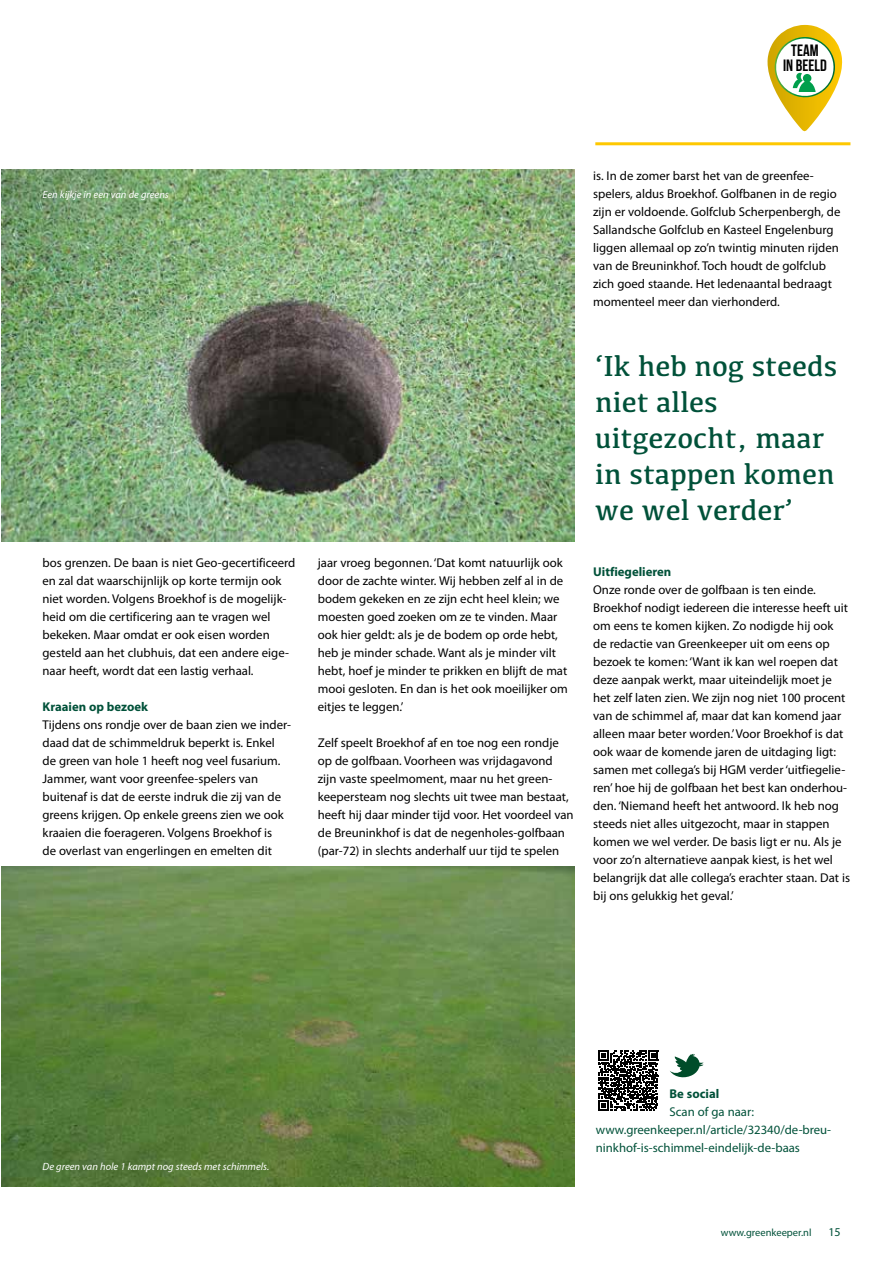
<style>
.page{position:relative;width:893px;height:1263px;background:#fff}
.page>*{position:absolute;margin:0;border:0;box-sizing:border-box;transform-origin:0 0}
.t1{font:30px/36px "Kefa";color:#005139}
.t2{font:16.35px/14.7px "Bebas Neue";color:#000;text-align:center}
.t3{font:12.75px/18px "Myriad Pro";color:#000}
.t4{font:12.75px/18px "Myriad Pro";color:#005139}
.t5{font:700 12.75px "Myriad Pro";color:#005139}
.t6{font:12px "Myriad Pro";color:#005139}
.t7{font:italic 10.5px "Myriad Pro";color:#fff}
.t8{font:10.5px "Myriad Pro";color:#005139}
</style>
<div class="page">
<hr style="left:595px;top:142px;width:255px;height:3px;background:#fec800">
<img style="left:2px;top:867px;width:572px;height:319px">
<svg style="left:767px;top:25px;width:75px;height:106px"></svg>
<img style="left:1px;top:169px;width:573px;height:372px">
<svg style="left:598px;top:1050px;width:60px;height:60px"></svg>
<svg style="left:670px;top:1054px;width:33px;height:23px"></svg>
<p class="t2" style="left:783px;top:43px;width:45px">TEAM<br>IN BEELD</p>
<p class="t7" style="left:43px;top:188px;width:128px">Een kijkje in een van de greens</p>
<p class="t3" style="left:43px;top:554px;width:254px">bos grenzen. De baan is niet Geo-gecertificeerd en zal dat waarschijnlijk op korte termijn ook niet worden. Volgens Broekhof is de mogelijk&shy;heid om die certificering aan te vragen wel bekeken. Maar omdat er ook eisen worden gesteld aan het clubhuis, dat een andere eige&shy;naar heeft, wordt dat een lastig verhaal.</p>
<p class="t5" style="left:43px;top:698px;width:107px">Kraaien op bezoek</p>
<p class="t3" style="left:43px;top:716px;width:250px">Tijdens ons rondje over de baan zien we inder&shy;daad dat de schimmeldruk beperkt is. Enkel de green van hole 1 heeft nog veel fusarium.<br>Jammer, want voor greenfee-spelers van buitenaf is dat de eerste indruk die zij van de greens krijgen. Op enkele greens zien we ook kraaien die foerageren. Volgens Broekhof is<br>de overlast van engerlingen en emelten dit</p>
<p class="t3" style="left:318px;top:554px;width:251px">jaar vroeg begonnen. ‘Dat komt natuurlijk ook door de zachte winter. Wij hebben zelf al in de bodem gekeken en ze zijn echt heel klein; we moesten goed zoeken om ze te vinden. Maar ook hier geldt: als je de bodem op orde hebt, heb je minder schade. Want als je minder vilt hebt, hoef je minder te prikken en blijft de mat mooi gesloten. En dan is het ook moeilijker om eitjes te leggen.’</p>
<p class="t3" style="left:318px;top:734px;width:257px">Zelf speelt Broekhof af en toe nog een rondje op de golfbaan. Voorheen was vrijdagavond zijn vaste speelmoment, maar nu het green&shy;keepersteam nog slechts uit twee man bestaat, heeft hij daar minder tijd voor. Het voordeel van de Breuninkhof is dat de negenholes-golfbaan (par-72) in slechts anderhalf uur tijd te spelen</p>
<p class="t3" style="left:593px;top:167px;width:249px">is. In de zomer barst het van de greenfee&shy;spelers, aldus Broekhof. Golfbanen in de regio zijn er voldoende. Golfclub Scherpenbergh, de Sallandsche Golfclub en Kasteel Engelenburg liggen allemaal op zo’n twintig minuten rijden van de Breuninkhof. Toch houdt de golfclub zich goed staande. Het ledenaantal bedraagt momenteel meer dan vierhonderd.</p>
<h1 class="t1" style="left:595px;top:347px;width:244px">‘Ik heb nog steeds niet alles uitgezocht, maar in stappen komen we wel verder’</h1>
<p class="t5" style="left:593px;top:564px;width:80px">Uitfiegelieren</p>
<p class="t3" style="left:593px;top:581px;width:258px">Onze ronde over de golfbaan is ten einde.<br>Broekhof nodigt iedereen die interesse heeft uit om eens te komen kijken. Zo nodigde hij ook de redactie van Greenkeeper uit om eens op bezoek te komen: ‘Want ik kan wel roepen dat deze aanpak werkt, maar uiteindelijk moet je het zelf laten zien. We zijn nog niet 100 procent van de schimmel af, maar dat kan komend jaar alleen maar beter worden.’ Voor Broekhof is dat ook waar de komende jaren de uitdaging ligt: samen met collega’s bij HGM verder ‘uitfiegelie&shy;ren’ hoe hij de golfbaan het best kan onderhou&shy;den. ‘Niemand heeft het antwoord. Ik heb nog steeds niet alles uitgezocht, maar in stappen komen we wel verder. De basis ligt er nu. Als je voor zo’n alternatieve aanpak kiest, is het wel belangrijk dat alle collega’s erachter staan. Dat is bij ons gelukkig het geval.’</p>
<p class="t7" style="left:43px;top:1160px;width:228px">De green van hole 1 kampt nog steeds met schimmels.</p>
<p class="t5" style="left:669px;top:1085px;width:51px">Be social</p>
<p class="t4" style="left:596px;top:1103px;width:237px;text-indent:74px">Scan of ga naar: www.greenkeeper.nl/article/32340/de-breu&shy;ninkhof-is-schimmel-eindelijk-de-baas</p>
<p class="t8" style="left:721px;top:1226px;width:92px">www.greenkeeper.nl</p>
<p class="t6" style="left:828px;top:1224px;width:14px">15</p>
</div>
